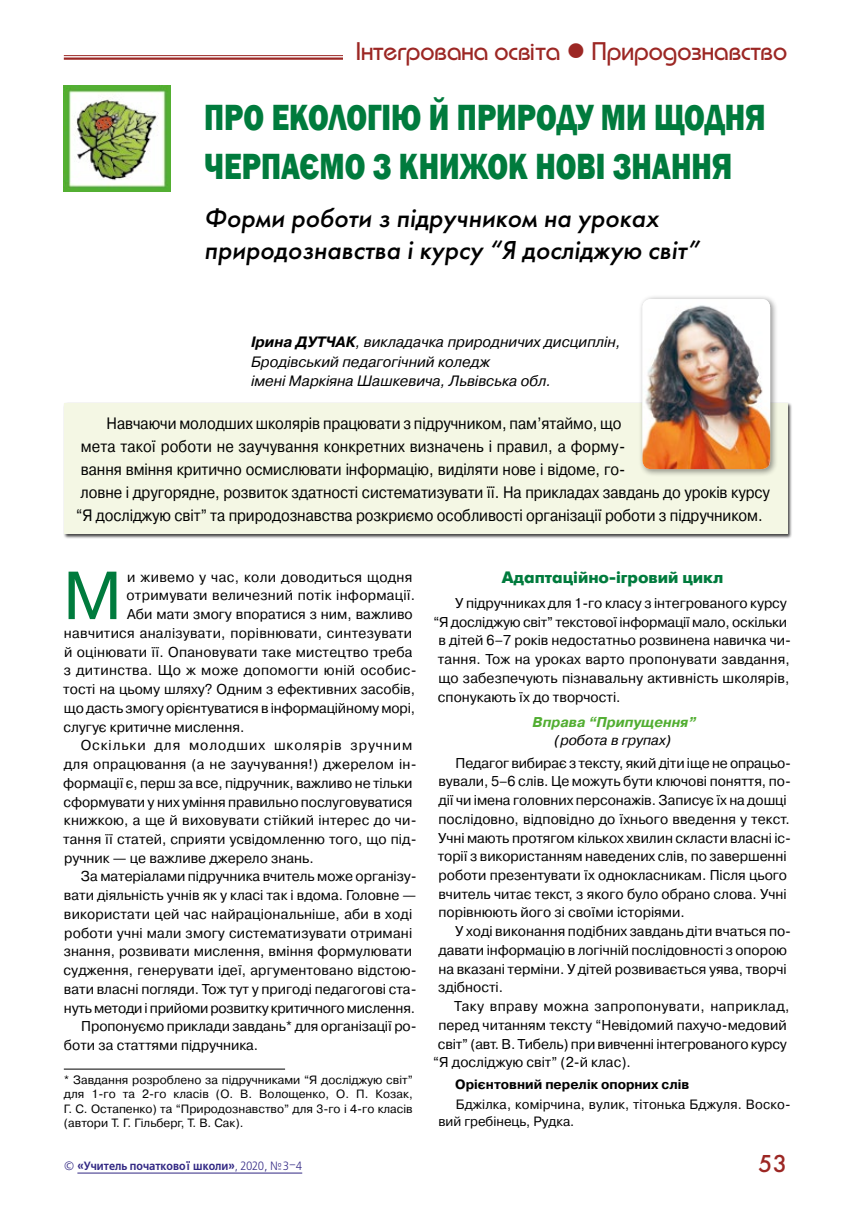
<style>
.page{position:relative;width:851px;height:1212px;background:#fff}
.page>*{position:absolute;margin:0;border:0;box-sizing:border-box;transform-origin:0 0}
.t1{font:67.8px "Pragmatica C";color:#007b3d}
.t2{font:800 37.5px/48.8px "Franklin Gothic";color:#007b3d;scale:.8 1}
.t3{font:italic 27px/31.2px "Futura Medium C";color:#000}
.t4{font:500 25.5px "Bauhaus C";color:#9c2724}
.t5{font:25.5px "Futura Medium C";color:#9c2724}
.t6{font:16.5px/23.1px "Pragmatica C";letter-spacing:-.005em;color:#000;scale:.9 1}
.t7{font:700 16.5px "Futuris C";color:#007b3d}
.t8{font:italic 15px/19.5px "Pragmatica C";color:#000}
.t9{font:14.25px/18.8px "Pragmatica C";color:#000}
.t10{font:14.25px "Pragmatica C";letter-spacing:.02em;color:#000}
.t11{font:14.25px "Pragmatica C";letter-spacing:.03em;color:#000}
.t12{font:14.25px "Pragmatica C";letter-spacing:.025em;color:#000}
.t13{font:14.25px "Pragmatica C";letter-spacing:.065em;color:#000}
.t14{font:italic 700 14.25px "Pragmatica C";color:#52ae32}
.t15{font:italic 14.25px "Pragmatica C";color:#000}
.t16{font:13.5px/17.5px "Pragmatica C";letter-spacing:.01em;color:#000}
.t17{font:700 13.5px "Pragmatica C";color:#000}
.t18{font:12px/14.4px "Pragmatica C";color:#000;text-align:justify}
.t19{font:700 12px "Free Set C";color:#312783;scale:.9 1}
.s1{font-weight:700}
.s2{font-weight:400}
</style>
<div class="page">
<hr style="left:64px;top:55px;width:723px;height:1px;background:#9c2724">
<hr style="left:64px;top:57px;width:723px;height:3px;background:#9c2724">
<div style="left:63px;top:402px;width:729px;height:137px;background:#000;opacity:.75"></div>
<div style="left:64px;top:403px;width:723px;height:131px;background:#f4f7e4"></div>
<img style="left:64px;top:85px;width:106px;height:106px">
<div style="left:638px;top:294px;width:139px;height:183px;background:#000;opacity:.43"></div>
<img style="left:642px;top:299px;width:128px;height:170px">
<div style="left:343px;top:41px;width:444px;height:33px;background:#fff"></div>
<hr style="left:64px;top:1069px;width:221px;height:1px;background:#000">
<hr style="left:77px;top:1173px;width:225px;height:1px;background:#312783">
<h3 class="t4" style="left:356px;top:37px;width:433px">Інтегрована освіта ● Природознавство</h3>
<h2 class="t2" style="left:204px;top:93px;width:703px">ПРО ЕКОЛОГІЮ Й ПРИРОДУ МИ ЩОДНЯ<br>ЧЕРПАЄМО З КНИЖОК НОВІ ЗНАННЯ</h2>
<h3 class="t3" style="left:204px;top:203px;width:498px">Форми роботи з підручником на уроках природознавства і курсу “Я досліджую світ”</h3>
<p class="t8" style="left:251px;top:333px;width:371px"><span class="s1">Ірина ДУТЧАК</span>, викладачка природничих дисциплін,<br>Бродівський педагогічний коледж<br>імені Маркіяна Шашкевича, Львівська обл.</p>
<p class="t6" style="left:76px;top:412px;width:772px;text-indent:30px">Навчаючи молодших школярів працювати з підручником, пам’ятаймо, що<br>мета такої роботи не заучування конкретних визначень і правил, а форму-<br>вання вміння критично осмислювати інформацію, виділяти нове і відоме, го-<br>ловне і другорядне, розвиток здатності систематизувати її. На прикладах завдань до уроків курсу “Я досліджую світ” та природознавства розкриємо особливості організації роботи з підручником.</p>
<p class="t7" style="left:501px;top:568px;width:223px">Адаптаційно-ігровий цикл</p>
<p class="t9" style="left:455px;top:594px;width:333px">У підручниках для 1-го класу з інтегрованого курсу</p>
<p class="t9" style="left:433px;top:612px;width:355px">“Я досліджую світ” текстової інформації мало, оскільки</p>
<p class="t9" style="left:438px;top:631px;width:354px">в дітей 6–7 років недостатньо розвинена навичка чи-</p>
<p class="t9" style="left:437px;top:650px;width:353px">тання. Тож на уроках варто пропонувати завдання,</p>
<p class="t9" style="left:438px;top:669px;width:352px">що забезпечують пізнавальну активність школярів,</p>
<p class="t9" style="left:438px;top:687px;width:184px">спонукають їх до творчості.</p>
<p class="t14" style="left:532px;top:714px;width:165px">Вправа “Припущення”</p>
<p class="t15" style="left:555px;top:732px;width:118px">(робота в групах)</p>
<p class="t9" style="left:437px;top:753px;width:355px;text-indent:18px">Педагог вибирає з тексту, який діти іще не опрацьо&shy;вували, 5–6 слів. Це можуть бути ключові поняття, по&shy;дії чи імена головних персонажів. Записує їх на дошці послідовно, відповідно до їхнього введення у текст.<br>Учні мають протягом кількох хвилин скласти власні іс&shy;торії з використанням наведених слів, по завершенні роботи презентувати їх однокласникам. Після цього вчитель читає текст, з якого було обрано слова. Учні порівнюють його зі своїми історіями.</p>
<p class="t9" style="left:438px;top:922px;width:354px;text-indent:17px">У ході виконання подібних завдань діти вчаться по&shy;давати інформацію в логічній послідовності з опорою на вказані терміни. У дітей розвивається уява, творчі здібності.</p>
<p class="t11" style="left:454px;top:998px;width:337px">Таку вправу можна запропонувати, наприклад,</p>
<p class="t9" style="left:438px;top:1016px;width:350px">перед читанням тексту “Невідомий пахучо-медовий</p>
<p class="t9" style="left:438px;top:1034px;width:350px">світ” (авт. В. Тибель) при вивченні інтегрованого курсу</p>
<p class="t9" style="left:433px;top:1053px;width:199px">“Я досліджую світ” (2-й клас).</p>
<p class="t17" style="left:455px;top:1077px;width:235px">Орієнтовний перелік опорних слів</p>
<p class="t16" style="left:438px;top:1095px;width:353px;text-indent:17px">Бджілка, комірчина, вулик, тітонька Бджуля. Воско&shy;вий гребінець, Рудка.</p>
<h1 class="t1" style="left:63px;top:558px;width:61px">М</h1>
<p class="t10" style="left:127px;top:569px;width:287px">и живемо у час, коли доводиться щодня</p>
<p class="t10" style="left:126px;top:587px;width:290px">отримувати величезний потік інформації.</p>
<p class="t9" style="left:127px;top:605px;width:287px">Аби мати змогу впоратися з ним, важливо</p>
<p class="t10" style="left:64px;top:625px;width:350px">навчитися аналізувати, порівнювати, синтезувати</p>
<p class="t9" style="left:64px;top:642px;width:350px">й оцінювати її. Опановувати таке мистецтво треба</p>
<p class="t12" style="left:64px;top:662px;width:354px">з дитинства. Що ж може допомогти юній особис-</p>
<p class="t9" style="left:63px;top:680px;width:353px">тості на цьому шляху? Одним з ефективних засобів,</p>
<p class="t9" style="left:64px;top:699px;width:353px">що дасть змогу орієнтуватися в інформаційному морі,</p>
<p class="t9" style="left:63px;top:717px;width:182px">слугує критичне мислення.</p>
<p class="t13" style="left:81px;top:737px;width:333px">Оскільки для молодших школярів зручним</p>
<p class="t10" style="left:64px;top:756px;width:354px">для опрацювання (а не заучування!) джерелом ін-</p>
<p class="t9" style="left:63px;top:773px;width:350px">формації є, перш за все, підручник, важливо не тільки</p>
<p class="t9" style="left:64px;top:792px;width:350px">сформувати у них уміння правильно послуговуватися</p>
<p class="t9" style="left:64px;top:811px;width:354px">книжкою, а ще й виховувати стійкий інтерес до чи-</p>
<p class="t9" style="left:63px;top:830px;width:355px">тання її статей, сприяти усвідомленню того, що під-</p>
<p class="t9" style="left:64px;top:848px;width:251px">ручник — це важливе джерело знань.</p>
<p class="t9" style="left:81px;top:867px;width:337px">За матеріалами підручника вчитель може організу-</p>
<p class="t9" style="left:64px;top:886px;width:354px">вати діяльність учнів як у класі так і вдома. Головне —</p>
<p class="t9" style="left:64px;top:905px;width:350px">використати цей час найраціональніше, аби в ході</p>
<p class="t9" style="left:64px;top:923px;width:349px">роботи учні мали змогу систематизувати отримані</p>
<p class="t9" style="left:64px;top:942px;width:350px">знання, розвивати мислення, вміння формулювати</p>
<p class="t9" style="left:63px;top:961px;width:354px">судження, генерувати ідеї, аргументовано відстою-</p>
<p class="t9" style="left:64px;top:980px;width:354px">вати власні погляди. Тож тут у пригоді педагогові ста-</p>
<p class="t9" style="left:64px;top:998px;width:352px">нуть методи і прийоми розвитку критичного мислення.</p>
<p class="t9" style="left:81px;top:1017px;width:337px">Пропонуємо приклади завдань* для організації ро-</p>
<p class="t9" style="left:64px;top:1036px;width:196px">боти за статтями підручника.</p>
<p class="t18" style="left:64px;top:1072px;width:350px">* Завдання розроблено за підручниками “Я досліджую світ” для 1-го та 2-го класів (О. В. Волощенко, О. П. Козак, Г. С. Остапенко) та “Природознавство” для 3-го і 4-го класів (автори Т. Г. Гільберг, Т. В. Сак).</p>
<p class="t19" style="left:64px;top:1159px;width:266px"><span class="s2">©</span> «Учитель початкової школи»<span class="s2">, 2020, №3–4</span></p>
<h3 class="t5" style="left:758px;top:1149px;width:30px">53</h3>
</div>
